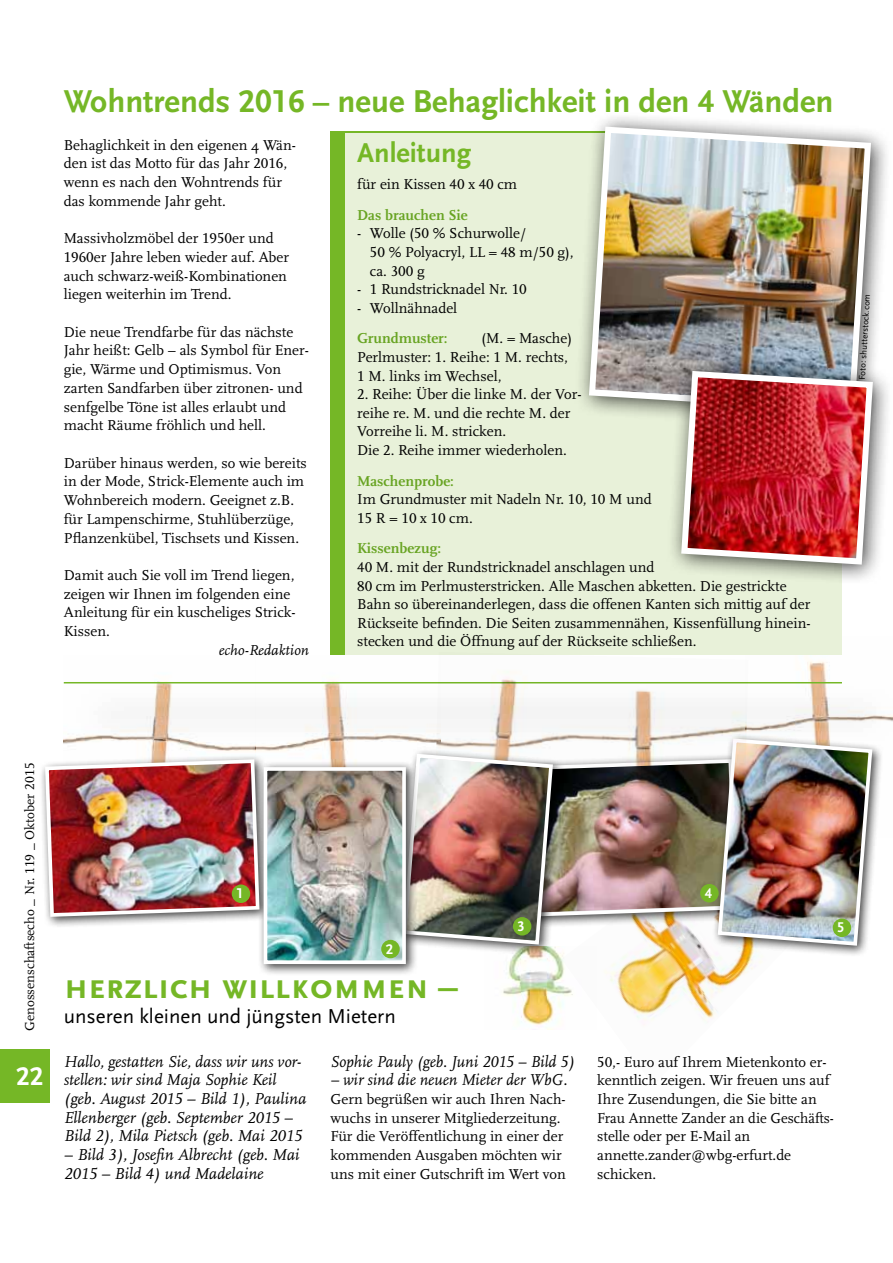
<style>
.page{position:relative;width:893px;height:1263px;background:#fff}
.page>*{position:absolute;margin:0;border:0;box-sizing:border-box;transform-origin:0 0}
.t1{font:700 36px "Scala Sans Caps";color:#75b726}
.t2{font:700 33px "Scala Sans LF";color:#75b726}
.t3{font:700 28.5px "Scala Sans LF";color:#75b726}
.t4{font:700 27px "Scala Sans Caps";color:#fff}
.t5{font:21px "Scala Sans";color:#000}
.t6{font:italic 16.5px/18.8px "Scala";color:#000}
.t7{font:italic 16.5px "Scala";color:#000;scale:.96 1}
.t8{font:15px/18.8px "Scala";color:#000}
.t9{font:italic 15px "Scala";color:#000}
.t10{font:700 15px "Scala";color:#68a423}
.t11{font:15px "Scala Caps";color:#000}
.t12{font:700 14.7px "Scala Sans LF";color:#fff}
.t13{font:13.5px "Scala";color:#000}
.t14{font:9px "Scala Sans LF";color:#000}
.s1{font-family:"Scala Caps"}
.s2{font-weight:700;color:#68a423}
.s3{font-family:"Scala"}
.s4{font-family:"Scala Figures"}
</style>
<div class="page">
<div style="left:0;top:1049px;width:50px;height:54px;background:#75b726"></div>
<img style="left:605px;top:948px;width:157px;height:73px">
<img style="left:64px;top:681px;width:191px;height:72px">
<img style="left:255px;top:681px;width:180px;height:80px">
<div style="left:39px;top:753px;width:232px;height:176px;background:#000;opacity:.75"></div>
<img style="left:43px;top:757px;width:218px;height:162px">
<div style="left:232px;top:884px;width:18px;height:19px;background:#75b726;border-radius:50%"></div>
<img style="left:748px;top:661px;width:94px;height:25px">
<div style="left:712px;top:733px;width:172px;height:224px;background:#000;opacity:.75"></div>
<div style="left:330px;top:131px;width:512px;height:524px;background:#75b726"></div>
<div style="left:345px;top:133px;width:497px;height:522px;background:#e8f1d9"></div>
<div style="left:574px;top:112px;width:318px;height:321px;background:#000;opacity:.75"></div>
<img style="left:586px;top:123px;width:288px;height:292px">
<div style="left:666px;top:356px;width:227px;height:229px;background:#000;opacity:.75"></div>
<img style="left:678px;top:368px;width:198px;height:200px">
<div style="left:76px;top:686px;width:817px;height:58px;background:#000;opacity:.75"></div>
<hr style="left:64px;top:682px;width:778px;height:1px;background:#75b726">
<img style="left:435px;top:679px;width:313px;height:57px">
<img style="left:401px;top:736px;width:473px;height:212px">
<div style="left:258px;top:761px;width:160px;height:215px;background:#000;opacity:.75"></div>
<img style="left:269px;top:772px;width:132px;height:187px">
<div style="left:264px;top:767px;width:142px;height:197px;border:4px solid #fff"></div>
<div style="left:381px;top:940px;width:19px;height:18px;background:#75b726;border-radius:50%"></div>
<div style="left:513px;top:917px;width:18px;height:18px;background:#75b726;border-radius:50%"></div>
<div style="left:833px;top:918px;width:18px;height:19px;background:#75b726;border-radius:50%"></div>
<img style="left:485px;top:946px;width:112px;height:83px">
<h2 class="t2" style="left:64px;top:84px;width:771px">Wohntrends 2016 – neue Behaglichkeit in den 4 Wänden</h2>
<p class="t8" style="left:64px;top:136px;width:234px">Behaglichkeit in den eigenen 4 Wän&shy;den ist das Motto für das Jahr <span class="s1">2016</span>, wenn es nach den Wohntrends für das kommende Jahr geht.</p>
<p class="t8" style="left:64px;top:229px;width:227px">Massivholzmöbel der <span class="s1">1950</span>er und<br><span class="s1">1960</span>er Jahre leben wieder auf. Aber auch schwarz-weiß-Kombinationen liegen weiterhin im Trend.</p>
<p class="t8" style="left:64px;top:323px;width:247px">Die neue Trendfarbe für das nächste Jahr heißt: Gelb – als Symbol für Ener&shy;gie, Wärme und Optimismus. Von zarten Sandfarben über zitronen- und senfgelbe Töne ist alles erlaubt und macht Räume fröhlich und hell.</p>
<p class="t8" style="left:64px;top:454px;width:245px">Darüber hinaus werden, so wie bereits in der Mode, Strick-Elemente auch im Wohnbereich modern. Geeignet z.B. für Lampenschirme, Stuhlüberzüge, Pflanzenkübel, Tischsets und Kissen.</p>
<p class="t8" style="left:64px;top:566px;width:233px">Damit auch Sie voll im Trend liegen, zeigen wir Ihnen im folgenden eine<br>Anleitung für ein kuscheliges Strick-<br>Kissen.</p>
<p class="t9" style="left:219px;top:642px;width:92px">echo-Redaktion</p>
<h3 class="t3" style="left:357px;top:137px;width:115px">Anleitung</h3>
<p class="t8" style="left:357px;top:169px;width:161px;line-height:30.6px">für ein Kissen <span class="s1">40</span> x <span class="s1">40</span> cm<br><span class="s2">Das brauchen Sie</span></p>
<p class="t8" style="left:370px;top:224px;width:205px;text-indent:-13px">- Wolle (<span class="s1">50</span> % Schurwolle/<br><span class="s1">50</span> % Polyacryl, LL = <span class="s1">48</span> m/<span class="s1">50</span> g), ca. <span class="s1">300</span> g</p>
<p class="t8" style="left:357px;top:280px;width:171px">- <span class="s1">1</span> Rundstricknadel Nr. <span class="s1">10</span></p>
<p class="t8" style="left:357px;top:299px;width:102px">- Wollnähnadel</p>
<p class="t10" style="left:357px;top:330px;width:92px">Grundmuster:</p>
<p class="t8" style="left:357px;top:329px;width:216px;text-indent:124px">(M. = Masche)<br>Perlmuster: <span class="s1">1</span>. Reihe: <span class="s1">1</span> M. rechts,<br><span class="s1">1</span> M. links im Wechsel,</p>
<p class="t8" style="left:357px;top:385px;width:226px"><span class="s1">2</span>. Reihe: Über die linke M. der Vor&shy;reihe re. M. und die rechte M. der<br>Vorreihe li. M. stricken.<br>Die <span class="s1">2</span>. Reihe immer wiederholen.</p>
<p class="t8" style="left:357px;top:472px;width:296px"><span class="s2">Maschenprobe:<br></span>Im Grundmuster mit Nadeln Nr. <span class="s1">10</span>, <span class="s1">10</span> M und</p>
<p class="t11" style="left:357px;top:510px;width:117px">15 <span class="s3">R =</span> 10 <span class="s3">x</span> 10 <span class="s3">cm.</span></p>
<p class="t8" style="left:357px;top:539px;width:455px"><span class="s2">Kissenbezug:<br></span><span class="s1">40</span> M. mit der Rundstricknadel anschlagen und<br><span class="s1">80</span> cm im Perlmusterstricken. Alle Maschen abketten. Die gestrickte Bahn so übereinanderlegen, dass die offenen Kanten sich mittig auf der Rückseite befinden. Die Seiten zusammennähen, Kissenfüllung hinein&shy;stecken und die Öffnung auf der Rückseite schließen.</p>
<p class="t14" style="left:857px;top:379px;width:88px;rotate:-86deg">Foto: shutterstock.com</p>
<p class="t13" style="left:22px;top:1031px;width:270px;rotate:-90deg">Genossenschaftsecho _ Nr. <span class="s1">119</span> _ Oktober <span class="s1">2015</span></p>
<h3 class="t4" style="left:16px;top:1061px;width:28px">22</h3>
<p class="t12" style="left:236px;top:886px;width:9px">1</p>
<p class="t12" style="left:705px;top:885px;width:9px">4</p>
<p class="t12" style="left:386px;top:941px;width:9px">2</p>
<p class="t12" style="left:517px;top:918px;width:9px">3</p>
<p class="t12" style="left:837px;top:920px;width:9px">5</p>
<h1 class="t1" style="left:64px;top:966px;width:396px">herzlich willkommen –</h1>
<h3 class="t5" style="left:64px;top:1005px;width:333px">unseren kleinen und jüngsten Mietern</h3>
<p class="t6" style="left:64px;top:1052px;width:244px">Hallo, gestatten Sie, dass wir uns vor&shy;stellen: wir sind Maja Sophie Keil (geb. August <span class="s4">2015</span> – Bild <span class="s4">1</span>), Paulina Ellenberger (geb. September <span class="s4">2015</span> – Bild <span class="s4">2</span>), Mila Pietsch (geb. Mai <span class="s4">2015</span></p>
<p class="t6" style="left:64px;top:1146px;width:237px">– Bild <span class="s4">3</span>), Josefin Albrecht (geb. Mai<br><span class="s4">2015</span> – Bild <span class="s4">4</span>) und Madelaine</p>
<p class="t7" style="left:331px;top:1052px;width:256px">Sophie Pauly (geb. Juni <span class="s4">2015</span> – Bild <span class="s4">5</span>)</p>
<p class="t7" style="left:331px;top:1071px;width:248px">– wir sind die neuen Mieter der WbG.</p>
<p class="t8" style="left:331px;top:1090px;width:237px">Gern begrüßen wir auch Ihren Nach&shy;wuchs in unserer Mitgliederzeitung.<br>Für die Veröffentlichung in einer der kommenden Ausgaben möchten wir uns mit einer Gutschrift im Wert von</p>
<p class="t8" style="left:597px;top:1052px;width:238px"><span class="s1">50</span>,- Euro auf Ihrem Mietenkonto er&shy;kenntlich zeigen. Wir freuen uns auf<br>Ihre Zusendungen, die Sie bitte an<br>Frau Annette Zander an die Geschäfts&shy;stelle oder per E-Mail an annette.zander@wbg-erfurt.de schicken.</p>
</div>
